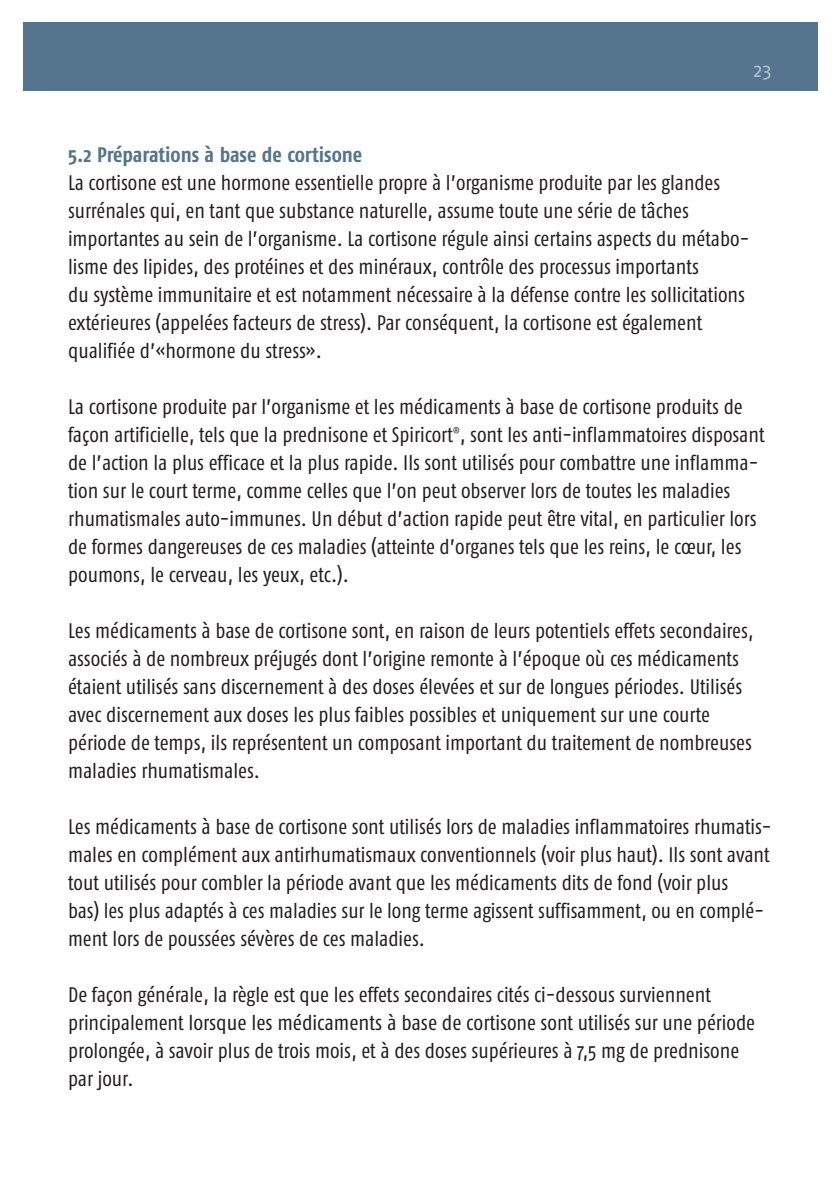
<style>
.page{position:relative;width:840px;height:1191px;background:#fff}
.page>*{position:absolute;margin:0;border:0;box-sizing:border-box;transform-origin:0 0}
.t1{font:21px/28px "Fago Co";color:#231f20}
.t2{font:700 21px "Fago Co";letter-spacing:-.005em;color:#54758d}
.t3{font:20px "Fago OT";color:#aebfce}
.t4{font:9px "Fago Co";color:#231f20}
</style>
<div class="page">
<div style="left:23px;top:23px;width:793px;height:68px;background:#54758d"></div>
<p class="t3" style="left:753px;top:58px;width:20px">23</p>
<p class="t2" style="left:68px;top:142px;width:295px">5.2 Préparations à base de cortisone</p>
<p class="t1" style="left:68px;top:168px;width:682px">La cortisone est une hormone essentielle propre à l’organisme produite par les glandes surrénales qui, en tant que substance naturelle, assume toute une série de tâches importantes au sein de l’organisme. La cortisone régule ainsi certains aspects du métabo&shy;lisme des lipides, des protéines et des minéraux, contrôle des processus importants<br>du système immunitaire et est notamment nécessaire à la défense contre les sollicitations extérieures (appelées facteurs de stress). Par conséquent, la cortisone est également qualifiée d’«hormone du stress».</p>
<p class="t1" style="left:68px;top:392px;width:697px">La cortisone produite par l’organisme et les médicaments à base de cortisone produits de façon artificielle, tels que la prednisone et Spiricort , sont les anti-inflammatoires disposant</p>
<p class="t4" style="left:453px;top:425px;width:8px">®</p>
<p class="t1" style="left:68px;top:448px;width:691px">de l’action la plus efficace et la plus rapide. Ils sont utilisés pour combattre une inflamma&shy;tion sur le court terme, comme celles que l’on peut observer lors de toutes les maladies rhumatismales auto-immunes. Un début d’action rapide peut être vital, en particulier lors de formes dangereuses de ces maladies (atteinte d’organes tels que les reins, le cœur, les poumons, le cerveau, les yeux, etc.).</p>
<p class="t1" style="left:68px;top:616px;width:686px">Les médicaments à base de cortisone sont, en raison de leurs potentiels effets secondaires, associés à de nombreux préjugés dont l’origine remonte à l’époque où ces médicaments étaient utilisés sans discernement à des doses élevées et sur de longues périodes. Utilisés avec discernement aux doses les plus faibles possibles et uniquement sur une courte période de temps, ils représentent un composant important du traitement de nombreuses maladies rhumatismales.</p>
<p class="t1" style="left:68px;top:812px;width:704px">Les médicaments à base de cortisone sont utilisés lors de maladies inflammatoires rhumatis&shy;males en complément aux antirhumatismaux conventionnels (voir plus haut). Ils sont avant tout utilisés pour combler la période avant que les médicaments dits de fond (voir plus<br>bas) les plus adaptés à ces maladies sur le long terme agissent suffisamment, ou en complé&shy;ment lors de poussées sévères de ces maladies.</p>
<p class="t1" style="left:68px;top:980px;width:688px">De façon générale, la règle est que les effets secondaires cités ci-dessous surviennent principalement lorsque les médicaments à base de cortisone sont utilisés sur une période prolongée, à savoir plus de trois mois, et à des doses supérieures à 7,5 mg de prednisone par jour.</p>
</div>
